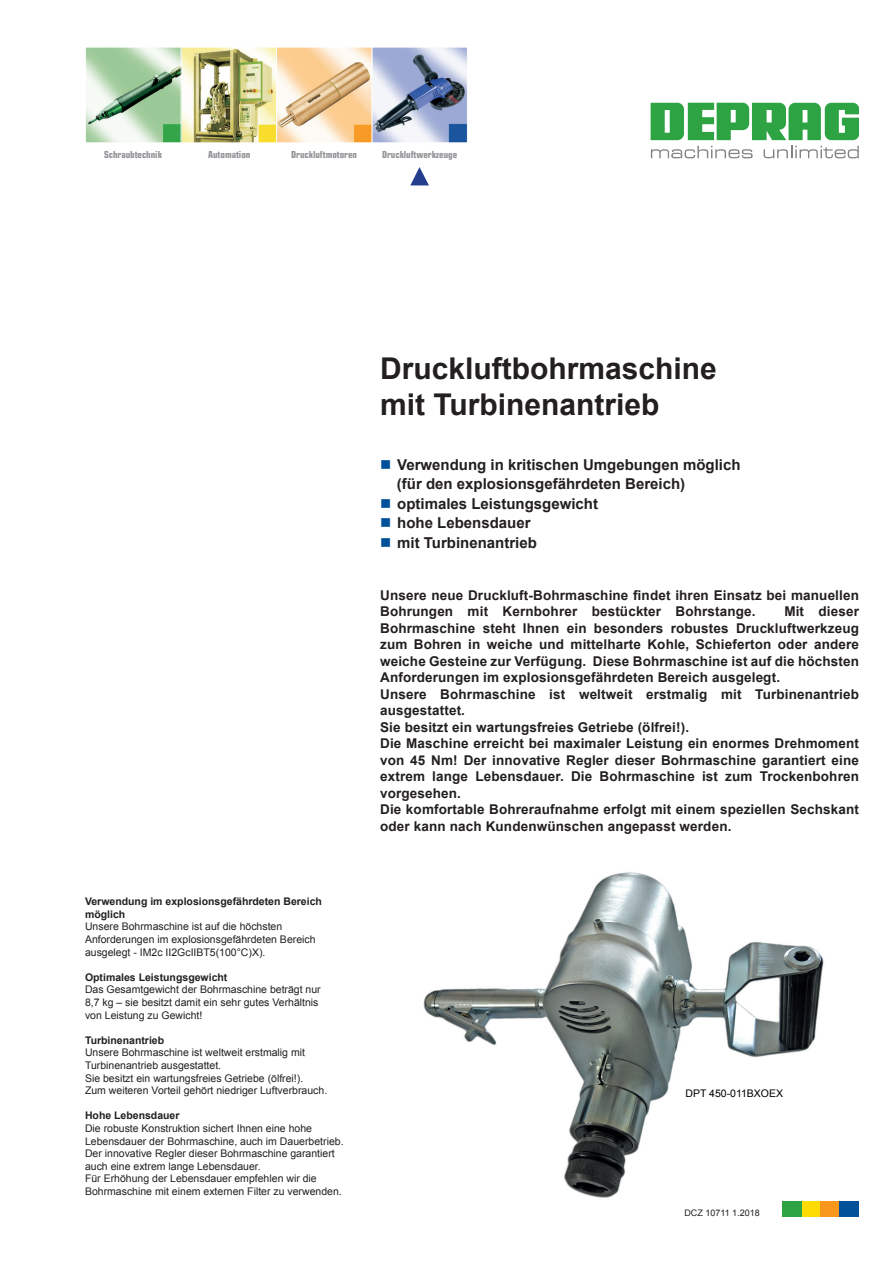
<style>
.page{position:relative;width:893px;height:1263px;background:#fff}
.page>*{position:absolute;margin:0;border:0;box-sizing:border-box;transform-origin:0 0}
.t1{font:700 30px/36px "Arial";color:#231f20}
.t2{font:700 15px/19.5px "Arial";color:#231f20}
.t3{font:700 13.5px/16.5px "Arial";letter-spacing:.01em;color:#231f20}
.t4{font:10.5px/12.6px "Arial";color:#231f20}
.t5{font:700 10.5px/12.6px "Arial";color:#231f20}
.t6{font:10.5px "Arial";color:#000}
.t7{font:700 condensed 9.75px "Eurostile LT Std";color:#939598}
.t8{font:9px "Arial";color:#231f20}
.s1{color:#01519a}
</style>
<div class="page">
<img style="left:423px;top:872px;width:401px;height:326px">
<div style="left:801px;top:1201px;width:20px;height:15px;background:#ffdc01"></div>
<div style="left:820px;top:1201px;width:20px;height:15px;background:#f7981d"></div>
<div style="left:840px;top:1201px;width:19px;height:15px;background:#01519a"></div>
<div style="left:782px;top:1201px;width:19px;height:15px;background:#2da343"></div>
<svg style="left:410px;top:167px;width:19px;height:19px"></svg>
<img style="left:87px;top:49px;width:379px;height:92px">
<div style="left:371px;top:47px;width:97px;height:96px;border:1px solid #fff"></div>
<div style="left:276px;top:47px;width:96px;height:96px;border:1px solid #fff"></div>
<div style="left:180px;top:47px;width:97px;height:96px;border:1px solid #fff"></div>
<div style="left:85px;top:47px;width:96px;height:96px;border:1px solid #fff"></div>
<svg style="left:651px;top:103px;width:208px;height:37px"></svg>
<svg style="left:651px;top:146px;width:101px;height:12px"></svg>
<svg style="left:764px;top:146px;width:95px;height:12px"></svg>
<p class="t7" style="left:104px;top:149px;width:59px">Schraubtechnik</p>
<p class="t7" style="left:208px;top:149px;width:44px">Automation</p>
<p class="t7" style="left:291px;top:149px;width:67px">Druckluftmotoren</p>
<p class="t7" style="left:382px;top:149px;width:77px">Druckluftwerkzeuge</p>
<h1 class="t1" style="left:380px;top:352px;width:338px">Druckluftbohrmaschine mit Turbinenantrieb</h1>
<p class="t2" style="left:397px;top:455px;width:345px;text-indent:-17px"><span class="s1">■</span> Verwendung in kritischen Umgebungen möglich (für den explosionsgefährdeten Bereich)</p>
<p class="t2" style="left:380px;top:494px;width:219px"><span class="s1">■</span> optimales Leistungsgewicht</p>
<p class="t2" style="left:380px;top:513px;width:152px"><span class="s1">■</span> hohe Lebensdauer</p>
<p class="t2" style="left:380px;top:533px;width:158px"><span class="s1">■</span> mit Turbinenantrieb</p>
<p class="t5" style="left:85px;top:895px;width:238px">Verwendung im explosionsgefährdeten Bereich möglich</p>
<p class="t4" style="left:85px;top:920px;width:232px">Unsere Bohrmaschine ist auf die höchsten<br>Anforderungen im explosionsgefährdeten Bereich ausgelegt - IM2c II2GcIIBT5(100°C)X).</p>
<p class="t5" style="left:85px;top:971px;width:144px">Optimales Leistungsgewicht</p>
<p class="t4" style="left:85px;top:983px;width:237px">Das Gesamtgewicht der Bohrmaschine beträgt nur<br>8,7 kg – sie besitzt damit ein sehr gutes Verhältnis von Leistung zu Gewicht!</p>
<p class="t5" style="left:85px;top:1034px;width:81px">Turbinenantrieb</p>
<p class="t4" style="left:85px;top:1046px;width:244px">Unsere Bohrmaschine ist weltweit erstmalig mit Turbinenantrieb ausgestattet.<br>Sie besitzt ein wartungsfreies Getriebe (ölfrei!).<br>Zum weiteren Vorteil gehört niedriger Luftverbrauch.</p>
<p class="t5" style="left:85px;top:1110px;width:96px">Hohe Lebensdauer</p>
<p class="t4" style="left:85px;top:1122px;width:260px">Die robuste Konstruktion sichert Ihnen eine hohe Lebensdauer der Bohrmaschine, auch im Dauerbetrieb.<br>Der innovative Regler dieser Bohrmaschine garantiert auch eine extrem lange Lebensdauer.<br>Für Erhöhung der Lebensdauer empfehlen wir die Bohrmaschine mit einem externen Filter zu verwenden.</p>
<p class="t3" style="left:380px;top:587px;width:480px">Unsere neue Druckluft-Bohrmaschine findet ihren Einsatz bei manuellen<br>Bohrungen mit Kernbohrer bestückter Bohrstange.</p>
<p class="t3" style="left:380px;top:604px;width:480px;text-indent:404px">Mit dieser Bohrmaschine steht Ihnen ein besonders robustes Druckluftwerkzeug zum Bohren in weiche und mittelharte Kohle, Schieferton oder andere weiche Gesteine zur Verfügung. Diese Bohrmaschine ist auf die höchsten Anforderungen im explosionsgefährdeten Bereich ausgelegt.<br>Unsere Bohrmaschine ist weltweit erstmalig mit Turbinenantrieb ausgestattet.<br>Sie besitzt ein wartungsfreies Getriebe (ölfrei!).<br>Die Maschine erreicht bei maximaler Leistung ein enormes Drehmoment von 45 Nm! Der innovative Regler dieser Bohrmaschine garantiert eine extrem lange Lebensdauer. Die Bohrmaschine ist zum Trockenbohren vorgesehen.<br>Die komfortable Bohreraufnahme erfolgt mit einem speziellen Sechskant oder kann nach Kundenwünschen angepasst werden.</p>
<p class="t6" style="left:685px;top:1086px;width:99px">DPT 450-011BXOEX</p>
<p class="t8" style="left:684px;top:1207px;width:77px">DCZ 10711 1.2018</p>
</div>
